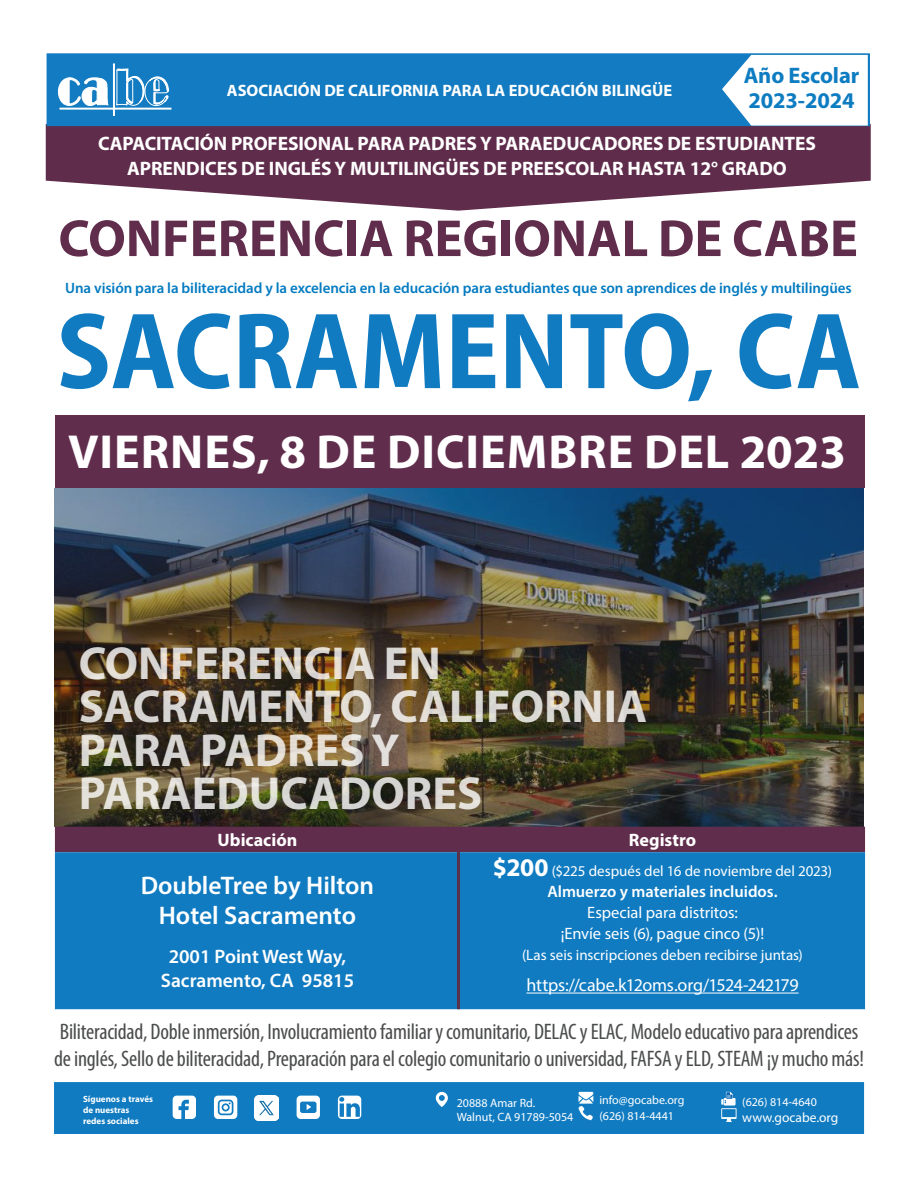
<style>
.page{position:relative;width:918px;height:1188px;background:#fff}
.page>*{position:absolute;margin:0;border:0;box-sizing:border-box;transform-origin:0 0}
.Subhead_English_H1{font:700 semi-condensed 109.5px "Myriad Pro";color:#107bc1}
.TOC_Body_Text_Spanish{font:700 52.5px "Myriad Pro";color:#612d4c}
.Text_-_English{font:700 48px "Myriad Pro";letter-spacing:.02em;color:#fff}
.t1{font:700 46.5px/43.5px "Myriad Pro";color:#fff}
.Text_-_English-2{font:600 25.5px "Myriad Pro";color:#fff}
.Text_-_English-3{font:condensed 22.5px/27px "Myriad Pro";letter-spacing:-.01em;color:#4b4c4d}
.t2{font:700 22.5px "Myriad Pro";letter-spacing:-.005em;color:#0d7cc1}
.t3{font:700 19.5px/25.5px "Myriad Pro";letter-spacing:-.005em;color:#fff;text-align:center}
.Text_-_English-4{font:600 19.5px "Myriad Pro";color:#fff}
.Text_-_English-5{font:18px "Myriad Pro";letter-spacing:-.02em;color:#fff}
.Text_-_English-6{font:700 18px "Myriad Pro";color:#fff}
.Text_-_English-7{font:16.5px "Myriad Pro";letter-spacing:-.005em;color:#fff}
.Text_-_English-8{font:700 16.5px "Myriad Pro";color:#fff}
.Text_-_English-9{font:600 16.5px "Myriad Pro";letter-spacing:-.005em;color:#fff}
.t4{font:600 15px "Myriad Pro";letter-spacing:-.005em;color:#047bc1}
.Text_-_English-10{font:15px "Myriad Pro";color:#fff}
.t5{font:13.5px "Myriad Pro";color:#fff}
.t6{font:12px/14.4px "Myriad Pro";color:#fff}
.t7{font:700 9px "Myriad Pro";color:#fff}
.s1{font-weight:700;font-size:25.5px}
</style>
<div class="page">
<img style="left:54px;top:488px;width:810px;height:339px">
<div style="left:55px;top:416px;width:809px;height:72px;background:#612d4c"></div>
<div style="left:54px;top:1082px;width:810px;height:52px;background:#107bc1;border:2px solid #107bc1"></div>
<svg style="left:436px;top:1092px;width:12px;height:15px"></svg>
<svg style="left:579px;top:1092px;width:14px;height:28px"></svg>
<svg style="left:721px;top:1092px;width:16px;height:30px"></svg>
<svg style="left:173px;top:1096px;width:23px;height:23px"></svg>
<svg style="left:214px;top:1096px;width:23px;height:23px"></svg>
<svg style="left:297px;top:1096px;width:23px;height:23px"></svg>
<svg style="left:338px;top:1096px;width:23px;height:23px"></svg>
<svg style="left:46px;top:124px;width:825px;height:87px;fill:#602c4b"></svg>
<div style="left:47px;top:54px;width:822px;height:71px;background:#127bc1"></div>
<div style="left:47px;top:53px;width:823px;height:73px;border:1px solid #127bc1"></div>
<svg style="left:58px;top:64px;width:113px;height:52px"></svg>
<svg style="left:722px;top:55px;width:146px;height:71px"></svg>
<img style="left:254px;top:1096px;width:25px;height:24px">
<div style="left:55px;top:827px;width:810px;height:25px;background:#612d4c"></div>
<div style="left:55px;top:852px;width:810px;height:157px;background:#107bc1"></div>
<hr style="left:457px;top:852px;width:3px;height:157px;background:#5a314b">
<hr style="left:526px;top:993px;width:273px;height:1px;background:#fff">
<p class="Text_-_English-8" style="left:227px;top:79px;width:447px">ASOCIACIÓN DE CALIFORNIA PARA LA EDUCACIÓN BILINGÜE</p>
<p class="t2" style="left:744px;top:61px;width:117px">Año Escolar</p>
<p class="t2" style="left:748px;top:86px;width:108px">2023-2024</p>
<p class="t3" style="left:98px;top:130px;width:720px">CAPACITACIÓN PROFESIONAL PARA PADRES Y PARAEDUCADORES DE ESTUDIANTES<br>APRENDICES DE INGLÉS Y MULTILINGÜES DE PREESCOLAR HASTA 12° GRADO</p>
<p class="TOC_Body_Text_Spanish" style="left:59px;top:204px;width:801px">CONFERENCIA REGIONAL DE CABE</p>
<p class="t4" style="left:65px;top:278px;width:788px">Una visión para la biliteracidad y la excelencia en la educación para estudiantes que son aprendices de inglés y multilingües</p>
<p class="Subhead_English_H1" style="left:57px;top:281px;width:806px">SACRAMENTO, CA</p>
<p class="Text_-_English" style="left:68px;top:420px;width:780px">VIERNES, 8 DE DICIEMBRE DEL 2023</p>
<h3 class="t1" style="left:78px;top:640px;width:571px">CONFERENCIA EN<br>SACRAMENTO, CALIFORNIA<br>PARA PADRES Y<br>PARAEDUCADORES</h3>
<p class="Text_-_English-6" style="left:218px;top:828px;width:81px">Ubicación</p>
<p class="Text_-_English-6" style="left:629px;top:828px;width:69px">Registro</p>
<p class="Text_-_English-2" style="left:141px;top:869px;width:235px">DoubleTree by Hilton</p>
<p class="Text_-_English-2" style="left:159px;top:900px;width:199px">Hotel Sacramento</p>
<p class="Text_-_English-4" style="left:169px;top:944px;width:179px">2001 Point West Way,</p>
<p class="Text_-_English-4" style="left:161px;top:968px;width:195px">Sacramento, CA 95815</p>
<p class="Text_-_English-10" style="left:493px;top:861px;width:341px"><span class="s1">$200</span> ($225 después del 16 de noviembre del 2023)</p>
<p class="Text_-_English-9" style="left:547px;top:881px;width:232px">Almuerzo y materiales incluidos.</p>
<p class="Text_-_English-7" style="left:587px;top:902px;width:152px">Especial para distritos:</p>
<p class="Text_-_English-7" style="left:561px;top:923px;width:205px">¡Envíe seis (6), pague cinco (5)!</p>
<p class="Text_-_English-10" style="left:522px;top:945px;width:282px">(Las seis inscripciones deben recibirse juntas)</p>
<p class="Text_-_English-5" style="left:526px;top:974px;width:274px">https://cabe.k12oms.org/1524-242179</p>
<p class="Text_-_English-3" style="left:54px;top:1018px;width:812px">Biliteracidad, Doble inmersión, Involucramiento familiar y comunitario, DELAC y ELAC, Modelo educativo para aprendices de inglés, Sello de biliteracidad, Preparación para el colegio comunitario o universidad, FAFSA y ELD, STEAM ¡y mucho más!</p>
<p class="t7" style="left:83px;top:1093px;width:71px">Síguenos a través</p>
<p class="t7" style="left:83px;top:1104px;width:48px">de nuestras</p>
<p class="t7" style="left:83px;top:1115px;width:57px">redes sociales</p>
<p class="t6" style="left:457px;top:1096px;width:118px">20888 Amar Rd.<br>Walnut, CA 91789-5054</p>
<p class="t6" style="left:600px;top:1092px;width:87px">info@gocabe.org</p>
<p class="t6" style="left:600px;top:1109px;width:76px">(626) 814-4441</p>
<p class="t6" style="left:742px;top:1094px;width:76px">(626) 814-4640</p>
<p class="t5" style="left:742px;top:1109px;width:98px">www.gocabe.org</p>
</div>
